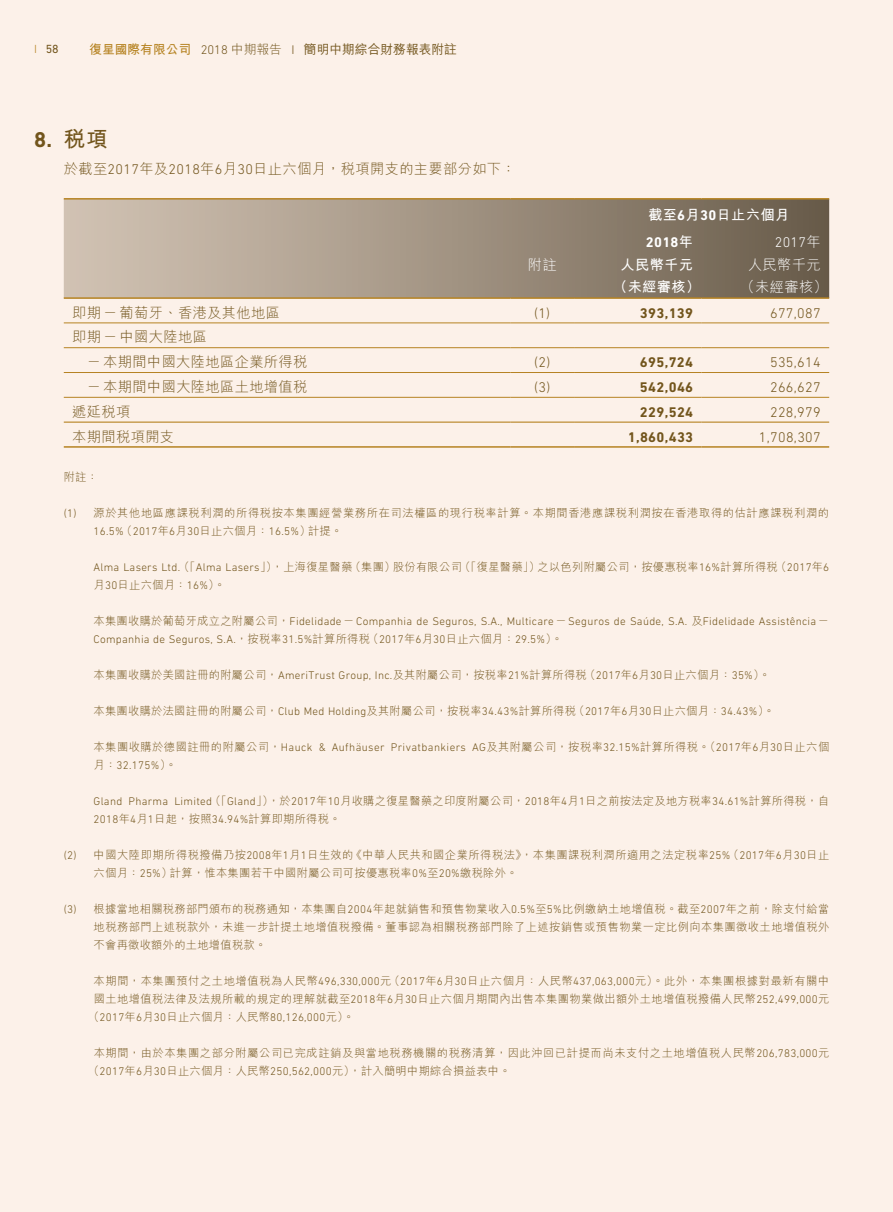
<style>
.page{position:relative;width:893px;height:1212px;background:#fcf1e9}
.page>*{position:absolute;margin:0;border:0;box-sizing:border-box;transform-origin:0 0}
.t1{font:700 21.75px "DIN Next LT Pro";color:#72551c}
.t2{font:300 14.25px/24.8px "M Hei HK";letter-spacing:.025em;color:#72551c}
.t3{font:300 14.25px "DIN Next LT Pro";letter-spacing:.025em;color:#72551c}
.t4{font:700 14.25px "DIN Next LT Pro";letter-spacing:.025em;color:#72551c}
.t5{font:700 14.25px/22.5px "M Hei HK";letter-spacing:.025em;color:#fff;text-align:center}
.t6{font:300 14.25px/22.5px "M Hei HK";letter-spacing:.025em;color:#fff;text-align:center}
.t7{font:700 14.25px "DIN Next LT Pro";color:#fff}
.t8{font:300 14.25px "DIN Next LT Pro";color:#fff}
.t9{font:500 12.75px "M Hei HK";color:#72551c}
.t10{font:12px "DIN Next LT Pro";color:#72551c}
.t11{font:300 11.25px/18px "M Hei HK";letter-spacing:.04em;color:#72551c}
.t12{font:300 11.25px/18px "DIN Next LT Pro";letter-spacing:.025em;color:#72551c}
.s1{font-weight:300;color:#b68322}
.s2{font-weight:700;color:#b68322}
.s3{font-family:"DIN Next LT Pro";font-weight:300}
.s4{font-weight:300}
.s5{font-family:"M Hei HK"}
.s6{font-family:"DIN Next LT Pro"}
</style>
<div class="page">
<svg style="left:64px;top:200px;width:765px;height:97px;background:#a09281"></svg>
<hr style="left:64px;top:297px;width:446px;height:2px;background:#b68322">
<hr style="left:510px;top:297px;width:64px;height:2px;background:#b68322">
<hr style="left:574px;top:297px;width:128px;height:2px;background:#b68322">
<hr style="left:702px;top:297px;width:127px;height:2px;background:#b68322">
<hr style="left:64px;top:322px;width:446px;height:1px;background:#b68322">
<hr style="left:510px;top:322px;width:64px;height:1px;background:#b68322">
<hr style="left:574px;top:322px;width:128px;height:1px;background:#b68322">
<hr style="left:702px;top:322px;width:127px;height:1px;background:#b68322">
<hr style="left:64px;top:347px;width:446px;height:1px;background:#b68322">
<hr style="left:510px;top:347px;width:64px;height:1px;background:#b68322">
<hr style="left:574px;top:347px;width:128px;height:1px;background:#b68322">
<hr style="left:702px;top:347px;width:127px;height:1px;background:#b68322">
<hr style="left:64px;top:372px;width:446px;height:1px;background:#b68322">
<hr style="left:510px;top:372px;width:64px;height:1px;background:#b68322">
<hr style="left:574px;top:372px;width:128px;height:1px;background:#b68322">
<hr style="left:702px;top:372px;width:127px;height:1px;background:#b68322">
<hr style="left:64px;top:198px;width:446px;height:2px;background:#b68322">
<hr style="left:510px;top:198px;width:64px;height:2px;background:#b68322">
<hr style="left:574px;top:198px;width:128px;height:2px;background:#b68322">
<hr style="left:702px;top:198px;width:127px;height:2px;background:#b68322">
<hr style="left:64px;top:397px;width:446px;height:1px;background:#b68322">
<hr style="left:510px;top:397px;width:64px;height:1px;background:#b68322">
<hr style="left:574px;top:397px;width:128px;height:1px;background:#b68322">
<hr style="left:702px;top:397px;width:127px;height:1px;background:#b68322">
<hr style="left:64px;top:422px;width:446px;height:1px;background:#b68322">
<hr style="left:510px;top:422px;width:64px;height:1px;background:#b68322">
<hr style="left:574px;top:422px;width:128px;height:1px;background:#b68322">
<hr style="left:702px;top:422px;width:127px;height:1px;background:#b68322">
<hr style="left:64px;top:446px;width:446px;height:2px;background:#b68322">
<hr style="left:510px;top:446px;width:64px;height:2px;background:#b68322">
<hr style="left:574px;top:446px;width:128px;height:2px;background:#b68322">
<hr style="left:702px;top:446px;width:127px;height:2px;background:#b68322">
<p class="t10" style="left:34px;top:42px;width:26px"><span class="s1">I</span> 58</p>
<p class="t9" style="left:89px;top:40px;width:369px"><span class="s2">復星國際有限公司</span> <span class="s3">2018</span> <span class="s4">中期報告</span> <span class="s3">I</span> 簡明中期綜合財務報表附註</p>
<h1 class="t1" style="left:34px;top:127px;width:75px">8. <span class="s5">稅項</span></h1>
<p class="t2" style="left:64px;top:156px;width:454px">於截至<span class="s6">2017</span>年及<span class="s6">2018</span>年<span class="s6">6</span>月<span class="s6">30</span>日止六個月，稅項開支的主要部分如下：</p>
<p class="t6" style="left:528px;top:252px;width:30px">附註</p>
<p class="t5" style="left:648px;top:203px;width:143px">截至<span class="s6">6</span>月<span class="s6">30</span>日止六個月</p>
<p class="t7" style="left:646px;top:234px;width:49px">2018<span class="s5">年</span></p>
<p class="t5" style="left:613px;top:252px;width:89px">人民幣千元（未經審核）</p>
<p class="t8" style="left:775px;top:234px;width:47px">2017<span class="s5">年</span></p>
<p class="t6" style="left:740px;top:252px;width:89px">人民幣千元（未經審核）</p>
<p class="t2" style="left:72px;top:299px;width:209px">即期－葡萄牙、香港及其他地區</p>
<p class="t3" style="left:534px;top:305px;width:18px">(1)</p>
<p class="t4" style="left:640px;top:304px;width:55px">393,139</p>
<p class="t3" style="left:770px;top:305px;width:52px">677,087</p>
<p class="t2" style="left:87px;top:324px;width:222px;text-indent:-15px">即期－中國大陸地區<br>－本期間中國大陸地區企業所得稅</p>
<p class="t3" style="left:534px;top:354px;width:18px">(2)</p>
<p class="t4" style="left:640px;top:354px;width:55px">695,724</p>
<p class="t3" style="left:770px;top:354px;width:52px">535,614</p>
<p class="t2" style="left:87px;top:374px;width:222px">－本期間中國大陸地區土地增值稅</p>
<p class="t3" style="left:534px;top:379px;width:18px">(3)</p>
<p class="t4" style="left:640px;top:379px;width:55px">542,046</p>
<p class="t3" style="left:770px;top:379px;width:52px">266,627</p>
<p class="t2" style="left:72px;top:399px;width:60px">遞延稅項</p>
<p class="t4" style="left:640px;top:404px;width:55px">229,524</p>
<p class="t3" style="left:770px;top:404px;width:52px">228,979</p>
<p class="t2" style="left:72px;top:424px;width:103px">本期間稅項開支</p>
<p class="t4" style="left:628px;top:428px;width:67px">1,860,433</p>
<p class="t3" style="left:759px;top:429px;width:63px">1,708,307</p>
<p class="t11" style="left:64px;top:467px;width:36px">附註：</p>
<p class="t11" style="left:64px;top:503px;width:767px"><span class="s6">(1)</span> 源於其他地區應課稅利潤的所得稅按本集團經營業務所在司法權區的現行稅率計算。本期間香港應課稅利潤按在香港取得的估計應課稅利潤的</p>
<p class="t12" style="left:94px;top:522px;width:250px">16.5%<span class="s5">（</span>2017<span class="s5">年</span>6<span class="s5">月</span>30<span class="s5">日止六個月：</span>16.5%<span class="s5">）計提。</span></p>
<p class="t11" style="left:94px;top:557px;width:737px"><span class="s6">Alma Lasers Ltd.</span> （「<span class="s6">Alma Lasers</span>」），上海復星醫藥（集團）股份有限公司（「復星醫藥」）之以色列附屬公司，按優惠稅率<span class="s6">16%</span>計算所得稅（<span class="s6">2017</span>年<span class="s6">6</span>月<span class="s6">30</span>日止六個月：<span class="s6">16%</span>）。</p>
<p class="t12" style="left:94px;top:612px;width:737px"><span class="s5">本集團收購於葡萄牙成立之附屬公司，</span>Fidelidade<span class="s5">－</span>Companhia de Seguros, S.A., Multicare<span class="s5">－</span>Seguros de Saúde, S.A. <span class="s5">及</span>Fidelidade Assistência<span class="s5">－<br></span>Companhia de Seguros, S.A.<span class="s5">，按稅率</span>31.5%<span class="s5">計算所得稅（</span>2017<span class="s5">年</span>6<span class="s5">月</span>30<span class="s5">日止六個月：</span>29.5%<span class="s5">）。</span></p>
<p class="t11" style="left:94px;top:665px;width:678px">本集團收購於美國註冊的附屬公司，<span class="s6">AmeriTrust Group, Inc.</span>及其附屬公司，按稅率<span class="s6">21%</span>計算所得稅（<span class="s6">2017</span>年<span class="s6">6</span>月<span class="s6">30</span>日止六個月：<span class="s6">35%</span>）。</p>
<p class="t11" style="left:94px;top:701px;width:683px">本集團收購於法國註冊的附屬公司，<span class="s6">Club Med Holding</span>及其附屬公司，按稅率<span class="s6">34.43%</span>計算所得稅（<span class="s6">2017</span>年<span class="s6">6</span>月<span class="s6">30</span>日止六個月：<span class="s6">34.43%</span>）。</p>
<p class="t12" style="left:94px;top:738px;width:737px"><span class="s5">本集團收購於德國註冊的附屬公司，</span>Hauck &amp; Aufhäuser Privatbankiers AG<span class="s5">及其附屬公司，按稅率</span>32.15%<span class="s5">計算所得稅。（</span>2017<span class="s5">年</span>6<span class="s5">月</span>30<span class="s5">日止六個月：</span>32.175%<span class="s5">）。</span></p>
<p class="t11" style="left:94px;top:791px;width:737px"><span class="s6">Gland Pharma Limited</span>（「<span class="s6">Gland</span>」），於<span class="s6">2017</span>年<span class="s6">10</span>月收購之復星醫藥之印度附屬公司，<span class="s6">2018</span>年<span class="s6">4</span>月<span class="s6">1</span>日之前按法定及地方稅率<span class="s6">34.61%</span>計算所得稅，自<br><span class="s6">2018</span>年<span class="s6">4</span>月<span class="s6">1</span>日起，按照<span class="s6">34.94%</span>計算即期所得稅。</p>
<p class="t11" style="left:94px;top:845px;width:737px;text-indent:-30px"><span class="s6">(2)</span> 中國大陸即期所得稅撥備乃按<span class="s6">2008</span>年<span class="s6">1</span>月<span class="s6">1</span>日生效的《中華人民共和國企業所得稅法》，本集團課稅利潤所適用之法定稅率<span class="s6">25%</span>（<span class="s6">2017</span>年<span class="s6">6</span>月<span class="s6">30</span>日止六個月：<span class="s6">25%</span>）計算，惟本集團若干中國附屬公司可按優惠稅率<span class="s6">0%</span>至<span class="s6">20%</span>繳稅除外。</p>
<p class="t11" style="left:94px;top:899px;width:737px;text-align:justify;text-indent:-30px"><span class="s6">(3)</span> 根據當地相關稅務部門頒布的稅務通知，本集團自<span class="s6">2004</span>年起就銷售和預售物業收入<span class="s6">0.5%</span>至<span class="s6">5%</span>比例繳納土地增值稅。截至<span class="s6">2007</span>年之前，除支付給當地稅務部門上述稅款外，未進一步計提土地增值稅撥備。董事認為相關稅務部門除了上述按銷售或預售物業一定比例向本集團徵收土地增值稅外不會再徵收額外的土地增值稅款。</p>
<p class="t11" style="left:94px;top:971px;width:737px">本期間，本集團預付之土地增值稅為人民幣<span class="s6">496,330,000</span>元（<span class="s6">2017</span>年<span class="s6">6</span>月<span class="s6">30</span>日止六個月：人民幣<span class="s6">437,063,000</span>元）。此外，本集團根據對最新有關中國土地增值稅法律及法規所載的規定的理解就截至<span class="s6">2018</span>年<span class="s6">6</span>月<span class="s6">30</span>日止六個月期間內出售本集團物業做出額外土地增值稅撥備人民幣<span class="s6">252,499,000</span>元</p>
<p class="t12" style="left:88px;top:1008px;width:268px"><span class="s5">（</span>2017<span class="s5">年</span>6<span class="s5">月</span>30<span class="s5">日止六個月：人民幣</span>80,126,000<span class="s5">元）。</span></p>
<p class="t11" style="left:88px;top:1043px;width:743px;text-indent:6px">本期間，由於本集團之部分附屬公司已完成註銷及與當地稅務機關的稅務清算，因此沖回已計提而尚未支付之土地增值稅人民幣<span class="s6">206,783,000</span>元（<span class="s6">2017</span>年<span class="s6">6</span>月<span class="s6">30</span>日止六個月：人民幣<span class="s6">250,562,000</span>元），計入簡明中期綜合損益表中。</p>
</div>
